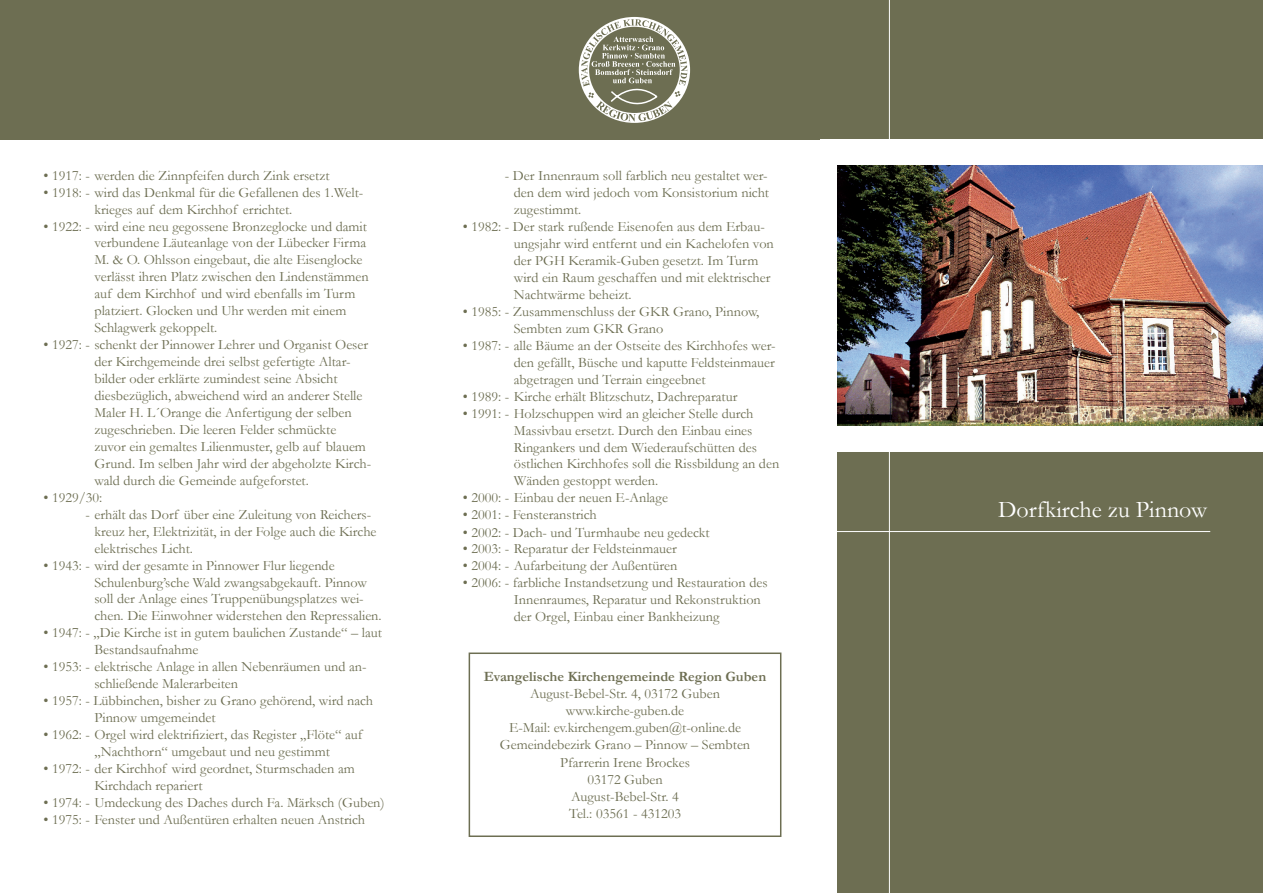
<style>
.page{position:relative;width:1263px;height:893px;background:#fff}
.page>*{position:absolute;margin:0;border:0;box-sizing:border-box;transform-origin:0 0}
.t1{font:24px "Garamond";color:#fff}
.t2{font:14.25px/17px "Garamond";color:#6d6e52}
.t3{font:700 14.25px "Garamond";color:#6d6e52}
</style>
<div class="page">
<div style="left:0;top:0;width:844px;height:140px;background:#6d6e52"></div>
<div style="left:838px;top:0;width:425px;height:893px;background:#6d6e52"></div>
<div style="left:821px;top:139px;width:442px;height:313px;background:#fff"></div>
<div style="left:469px;top:652px;width:312px;height:185px;border:2px solid #6d6e52"></div>
<hr style="left:828px;top:531px;width:382px;height:1px;background:#fff">
<hr style="left:889px;top:0;width:1px;height:893px;background:#fff">
<img style="left:838px;top:166px;width:425px;height:259px">
<svg style="left:579px;top:17px;width:111px;height:106px"></svg>
<p class="t2" style="left:43px;top:166px;width:288px">• 1917: - werden die Zinnpfeifen durch Zink ersetzt</p>
<p class="t2" style="left:94px;top:183px;width:269px;text-indent:-51px">• 1918: - wird das Denkmal für die Gefallenen des 1.Welt‑ krieges auf dem Kirchhof errichtet.</p>
<p class="t2" style="left:94px;top:217px;width:276px;text-indent:-51px">• 1922: - wird eine neu gegossene Bronzeglocke und damit verbundene Läuteanlage von der Lübecker Firma M. &amp; O. Ohlsson eingebaut, die alte Eisenglocke verlässt ihren Platz zwischen den Lindenstämmen auf dem Kirchhof und wird ebenfalls im Turm platziert. Glocken und Uhr werden mit einem Schlagwerk gekoppelt.</p>
<p class="t2" style="left:94px;top:336px;width:276px;text-indent:-51px">• 1927: - schenkt der Pinnower Lehrer und Organist Oeser der Kirchgemeinde drei selbst gefertigte Altar‑ bilder oder erklärte zumindest seine Absicht diesbezüglich, abweichend wird an anderer Stelle Maler H. L´Orange die Anfertigung der selben zugeschrieben. Die leeren Felder schmückte zuvor ein gemaltes Lilienmuster, gelb auf blauem Grund. Im selben Jahr wird der abgeholzte Kirch‑ wald durch die Gemeinde aufgeforstet.</p>
<p class="t2" style="left:43px;top:488px;width:60px">• 1929/30:</p>
<p class="t2" style="left:94px;top:505px;width:284px;text-indent:-9px">- erhält das Dorf über eine Zuleitung von Reichers‑ kreuz her, Elektrizität, in der Folge auch die Kirche elektrisches Licht.</p>
<p class="t2" style="left:94px;top:556px;width:289px;text-indent:-51px">• 1943: - wird der gesamte in Pinnower Flur liegende Schulenburg’sche Wald zwangsabgekauft. Pinnow soll der Anlage eines Truppenübungsplatzes wei‑ chen. Die Einwohner widerstehen den Repressalien.</p>
<p class="t2" style="left:94px;top:624px;width:289px;text-indent:-51px">• 1947: - „Die Kirche ist in gutem baulichen Zustande“ – laut<br>Bestandsaufnahme</p>
<p class="t2" style="left:94px;top:658px;width:271px;text-indent:-51px">• 1953: - elektrische Anlage in allen Nebenräumen und an‑ schließende Malerarbeiten</p>
<p class="t2" style="left:94px;top:692px;width:280px;text-indent:-51px">• 1957: - Lübbinchen, bisher zu Grano gehörend, wird nach<br>Pinnow umgemeindet</p>
<p class="t2" style="left:94px;top:726px;width:270px;text-indent:-51px">• 1962: - Orgel wird elektrifiziert, das Register „Flöte“ auf „Nachthorn“ umgebaut und neu gestimmt</p>
<p class="t2" style="left:94px;top:760px;width:262px;text-indent:-51px">• 1972: - der Kirchhof wird geordnet, Sturmschaden am<br>Kirchdach repariert</p>
<p class="t2" style="left:43px;top:793px;width:343px">• 1974: - Umdeckung des Daches durch Fa. Märksch (Guben)</p>
<p class="t2" style="left:43px;top:810px;width:323px">• 1975: - Fenster und Außentüren erhalten neuen Anstrich</p>
<p class="t2" style="left:514px;top:167px;width:257px;text-indent:-9px">- Der Innenraum soll farblich neu gestaltet wer‑ den dem wird jedoch vom Konsistorium nicht zugestimmt.</p>
<p class="t2" style="left:514px;top:218px;width:262px;text-indent:-51px">• 1982: - Der stark rußende Eisenofen aus dem Erbau‑ ungsjahr wird entfernt und ein Kachelofen von der PGH Keramik-Guben gesetzt. Im Turm wird ein Raum geschaffen und mit elektrischer Nachtwärme beheizt.</p>
<p class="t2" style="left:514px;top:303px;width:247px;text-indent:-51px">• 1985: - Zusammenschluss der GKR Grano, Pinnow,<br>Sembten zum GKR Grano</p>
<p class="t2" style="left:514px;top:337px;width:263px;text-indent:-51px">• 1987: - alle Bäume an der Ostseite des Kirchhofes wer‑ den gefällt, Büsche und kaputte Feldsteinmauer abgetragen und Terrain eingeebnet</p>
<p class="t2" style="left:463px;top:387px;width:276px">• 1989: - Kirche erhält Blitzschutz, Dachreparatur</p>
<p class="t2" style="left:514px;top:404px;width:267px;text-indent:-51px">• 1991: - Holzschuppen wird an gleicher Stelle durch Massivbau ersetzt. Durch den Einbau eines Ringankers und dem Wiederaufschütten des östlichen Kirchhofes soll die Rissbildung an den Wänden gestoppt werden.</p>
<p class="t2" style="left:463px;top:489px;width:207px">• 2000: - Einbau der neuen E-Anlage</p>
<p class="t2" style="left:463px;top:506px;width:136px">• 2001: - Fensteranstrich</p>
<p class="t2" style="left:463px;top:523px;width:248px">• 2002: - Dach- und Turmhaube neu gedeckt</p>
<p class="t2" style="left:463px;top:540px;width:216px">• 2003: - Reparatur der Feldsteinmauer</p>
<p class="t2" style="left:463px;top:557px;width:216px">• 2004: - Aufarbeitung der Außentüren</p>
<p class="t2" style="left:514px;top:574px;width:255px;text-indent:-51px">• 2006: - farbliche Instandsetzung und Restauration des<br>Innenraumes, Reparatur und Rekonstruktion der Orgel, Einbau einer Bankheizung</p>
<p class="t3" style="left:484px;top:667px;width:284px">Evangelische Kirchengemeinde Region Guben</p>
<p class="t2" style="left:500px;top:685px;width:252px;text-align:center">August-Bebel-Str. 4, 03172 Guben www.kirche-guben.de<br>E-Mail: ev.kirchengem.guben@t-online.de<br>Gemeindebezirk Grano – Pinnow – Sembten<br>Pfarrerin Irene Brockes<br>03172 Guben<br>August-Bebel-Str. 4<br>Tel.: 03561 - 431203</p>
<h1 class="t1" style="left:998px;top:493px;width:211px">Dorfkirche zu Pinnow</h1>
</div>
